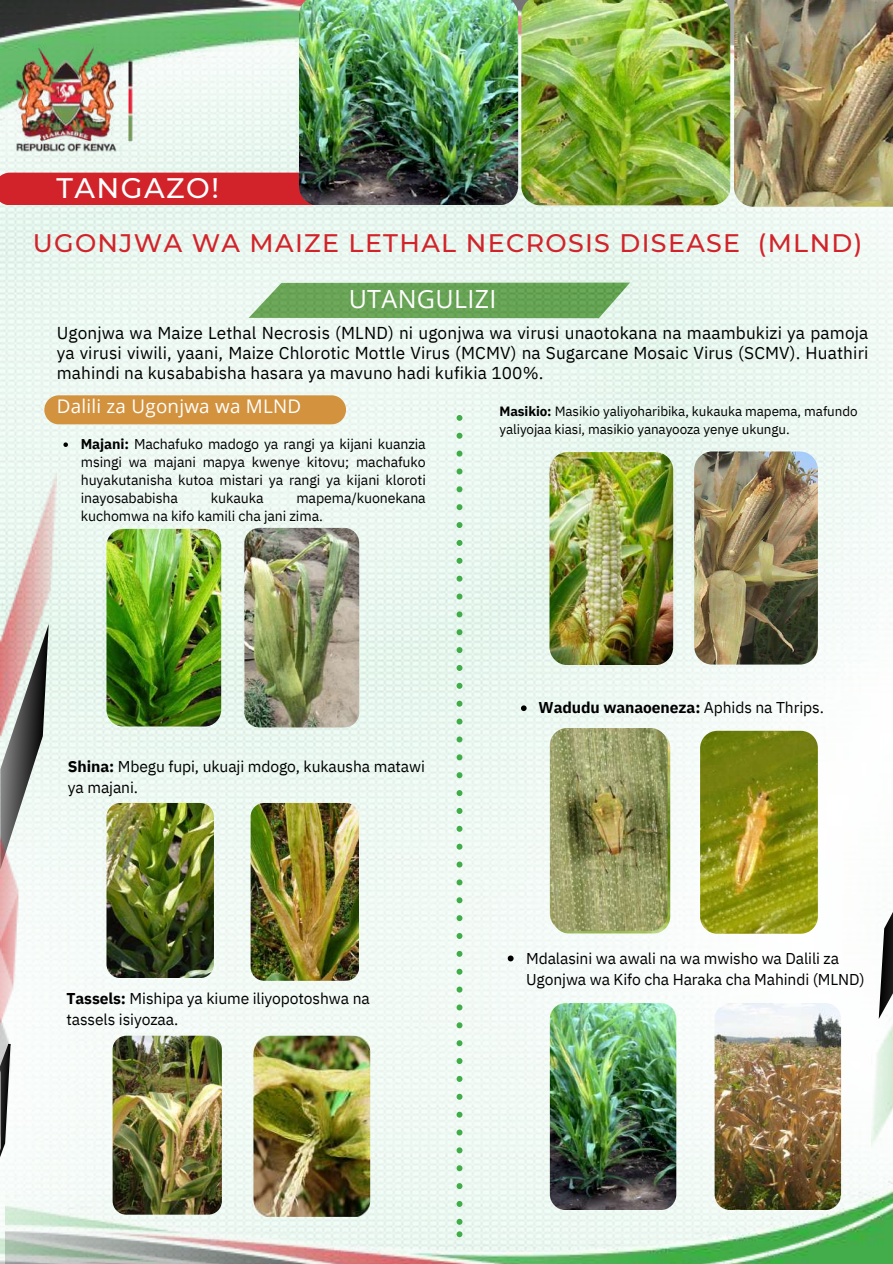
<style>
.page{position:relative;width:893px;height:1264px;background:#fff}
.page>*{position:absolute;margin:0;border:0;box-sizing:border-box;transform-origin:0 0}
.t1{font:500 28.2px "Montserrat";letter-spacing:.055em;color:#fff}
.t2{font:500 25.35px "Montserrat";letter-spacing:.055em;color:#d2232a}
.t3{font:25.05px "Open Sans";letter-spacing:.015em;color:#fff}
.t4{font:18.75px "Open Sans";letter-spacing:.015em;color:#fff}
.t5{font:17.25px/20px "IBM Plex Sans";letter-spacing:.01em;color:#000;text-align:justify}
.t6{font:15.6px/20.2px "IBM Plex Sans";letter-spacing:-.005em;color:#000}
.t7{font:700 15.6px "IBM Plex Sans";letter-spacing:-.005em;color:#000}
.t8{font:14.1px/18px "IBM Plex Sans";letter-spacing:-.005em;color:#000;text-align:justify}
.t9{font:13.35px/17.9px "IBM Plex Sans";letter-spacing:-.005em;color:#000}
.s1{font-weight:700}
.s2{font-weight:400}
</style>
<div class="page">
<img style="left:0;top:0;width:892px;height:1036px">
<svg style="left:0;top:738px;width:49px;height:131px"></svg>
<img style="left:0;top:1025px;width:12px;height:40px">
<img style="left:0;top:987px;width:19px;height:38px">
<img style="left:0;top:471px;width:57px;height:267px">
<img style="left:0;top:834px;width:19px;height:153px">
<div style="left:0;top:173px;width:299px;height:32px;background:#d2232a"></div>
<svg style="left:878px;top:819px;width:14px;height:120px"></svg>
<img style="left:871px;top:939px;width:21px;height:97px">
<img style="left:244px;top:528px;width:115px;height:199px;border-radius:15px">
<img style="left:250px;top:803px;width:108px;height:177px;border-radius:14px">
<img style="left:106px;top:529px;width:115px;height:197px;border-radius:17px">
<div style="left:44px;top:395px;width:302px;height:29px;background:#d3923e;border-radius:15px"></div>
<img style="left:549px;top:452px;width:124px;height:212px;border-radius:18px">
<img style="left:10px;top:45px;width:135px;height:115px">
<img style="left:521px;top:0;width:209px;height:205px">
<img style="left:734px;top:0;width:158px;height:207px">
<img style="left:299px;top:0;width:219px;height:205px">
<img style="left:5px;top:1036px;width:887px;height:29px">
<svg style="left:456px;top:415px;width:6px;height:650px"></svg>
<img style="left:0;top:1065px;width:892px;height:198px">
<img style="left:694px;top:451px;width:123px;height:213px;border-radius:18px">
<img style="left:552px;top:730px;width:118px;height:203px;border-radius:17px">
<img style="left:700px;top:730px;width:117px;height:203px;border-radius:17px">
<img style="left:714px;top:1003px;width:127px;height:206px;border-radius:16px">
<img style="left:550px;top:1003px;width:126px;height:206px;border-radius:16px">
<img style="left:550px;top:728px;width:117px;height:202px;border-radius:17px">
<img style="left:106px;top:803px;width:108px;height:174px;border-radius:14px">
<svg style="left:63px;top:442px;width:5px;height:5px"></svg>
<svg style="left:521px;top:705px;width:5px;height:6px"></svg>
<svg style="left:507px;top:955px;width:6px;height:6px"></svg>
<h1 class="t1" style="left:56px;top:170px;width:164px">TANGAZO!</h1>
<h2 class="t2" style="left:33px;top:227px;width:831px">UGONJWA WA MAIZE LETHAL NECROSIS DISEASE (MLND)</h2>
<h3 class="t3" style="left:349px;top:281px;width:149px">UTANGULIZI</h3>
<p class="t5" style="left:57px;top:322px;width:813px">Ugonjwa wa Maize Lethal Necrosis (MLND) ni ugonjwa wa virusi unaotokana na maambukizi ya pamoja ya virusi viwili, yaani, Maize Chlorotic Mottle Virus (MCMV) na Sugarcane Mosaic Virus (SCMV). Huathiri mahindi na kusababisha hasara ya mavuno hadi kufikia 100%.</p>
<p class="t4" style="left:57px;top:393px;width:246px">Dalili za Ugonjwa wa MLND</p>
<p class="t9" style="left:499px;top:402px;width:359px"><span class="s1">Masikio:</span> Masikio yaliyoharibika, kukauka mapema, mafundo yaliyojaa kiasi, masikio yanayooza yenye ukungu.</p>
<p class="t8" style="left:81px;top:435px;width:346px"><span class="s1">Majani:</span> Machafuko madogo ya rangi ya kijani kuanzia msingi wa majani mapya kwenye kitovu; machafuko huyakutanisha kutoa mistari ya rangi ya kijani kloroti inayosababisha</p>
<p class="t8" style="left:81px;top:489px;width:346px;text-indent:215px">mapema/kuonekana kuchomwa na kifo kamili cha jani zima.</p>
<p class="t8" style="left:211px;top:489px;width:54px">kukauka</p>
<p class="t6" style="left:68px;top:755px;width:358px;line-height:21.3px"><span class="s1">Shina:</span> Mbegu fupi, ukuaji mdogo, kukausha matawi ya majani.</p>
<p class="t6" style="left:66px;top:988px;width:305px"><span class="s1">Tassels:</span> Mishipa ya kiume iliyopotoshwa na tassels isiyozaa.</p>
<p class="t7" style="left:538px;top:697px;width:287px">Wadudu wanaoeneza: <span class="s2">Aphids na Thrips.</span></p>
<p class="t6" style="left:526px;top:947px;width:340px;line-height:21.1px">Mdalasini wa awali na wa mwisho wa Dalili za<br>Ugonjwa wa Kifo cha Haraka cha Mahindi (MLND)</p>
</div>
